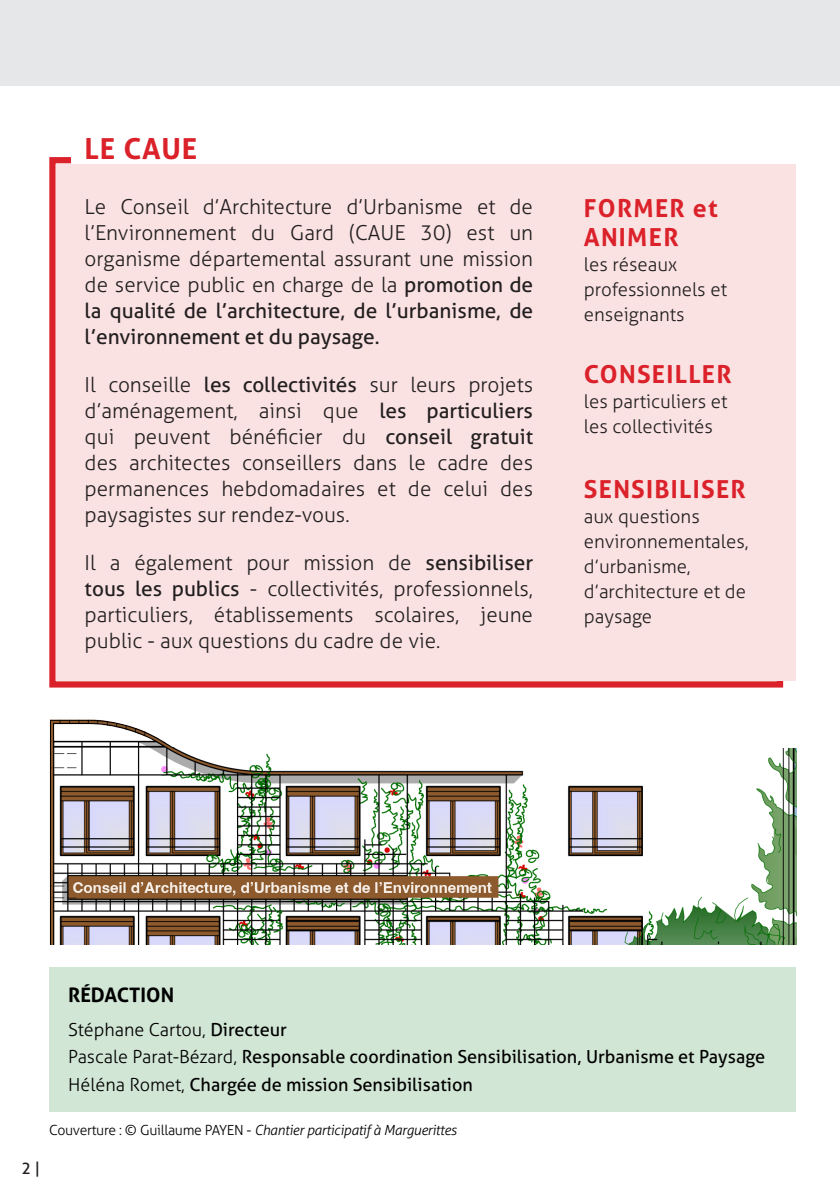
<style>
.page{position:relative;width:840px;height:1191px;background:#fff}
.page>*{position:absolute;margin:0;border:0;box-sizing:border-box;transform-origin:0 0}
.NEW_TITRE{font:700 29px "Aller";letter-spacing:.03em;color:#db222a}
.NEW_PUBLIC{font:700 24.8px/29px "Aller";letter-spacing:.05em;color:#db222a}
.NEW_Texte{font:300 20.8px/26px "Aller";color:#231f20;text-align:justify}
.NEW_Leg_Photo{font:700 20px "Aller";color:#000}
.Style_de_paragraphe_1{font:300 18.6px/24.8px "Aller";color:#231f20}
.NEW_Leg_Photo-2{font:18px "Aller";color:#000}
.NEW_Leg_Photo-3{font:300 18px "Aller";color:#000}
.t1{font:16px "Aller";color:#231f20}
.NEW_Leg_Photo-4{font:italic 300 14px "Aller";letter-spacing:-.02em;color:#000}
.s1{font-weight:400}
.s2{font-weight:300}
.s3{font-style:normal}
</style>
<div class="page">
<div style="left:0;top:0;width:839px;height:85px;background:#e6e7e9"></div>
<img style="left:49px;top:719px;width:746px;height:225px">
<div style="left:49px;top:157px;width:733px;height:530px;border:6px solid #db222a"></div>
<div style="left:71px;top:98px;width:753px;height:583px;background:#fff"></div>
<div style="left:57px;top:164px;width:738px;height:517px;background:#fae2e3"></div>
<div style="left:49px;top:967px;width:746px;height:144px;background:#d2e6d5"></div>
<p class="NEW_TITRE" style="left:85px;top:130px;width:114px">LE CAUE</p>
<p class="NEW_Texte" style="left:85px;top:194px;width:450px">Le Conseil d’Architecture d’Urbanisme et de l’Environnement du Gard (CAUE 30) est un organisme départemental assurant une mission de service public en charge de la <span class="s1">promotion de la qualité de l’architecture, de l’urbanisme, de l’environnement et du paysage.</span></p>
<p class="NEW_Texte" style="left:85px;top:372px;width:449px">Il conseille <span class="s1">les collectivités</span> sur leurs projets d’aménagement, ainsi que <span class="s1">les particuliers </span>qui peuvent bénéficier du <span class="s1">conseil gratuit </span>des architectes conseillers dans le cadre des permanences hebdomadaires et de celui des paysagistes sur rendez-vous.</p>
<p class="NEW_Texte" style="left:85px;top:549px;width:449px">Il a également pour mission de <span class="s1">sensibiliser tous les publics</span> - collectivités, professionnels, particuliers, établissements scolaires, jeune public - aux questions du cadre de vie.</p>
<p class="NEW_PUBLIC" style="left:583px;top:194px;width:135px">FORMER et<br>ANIMER</p>
<p class="Style_de_paragraphe_1" style="left:583px;top:252px;width:144px">les réseaux professionnels et enseignants</p>
<p class="NEW_PUBLIC" style="left:583px;top:359px;width:149px">CONSEILLER</p>
<p class="Style_de_paragraphe_1" style="left:583px;top:389px;width:145px">les particuliers et</p>
<p class="Style_de_paragraphe_1" style="left:583px;top:413px;width:130px">les collectivités</p>
<p class="NEW_PUBLIC" style="left:583px;top:474px;width:163px">SENSIBILISER</p>
<p class="Style_de_paragraphe_1" style="left:583px;top:504px;width:117px">aux questions</p>
<p class="Style_de_paragraphe_1" style="left:583px;top:528px;width:166px">environnementales,</p>
<p class="Style_de_paragraphe_1" style="left:583px;top:553px;width:164px">d’urbanisme, d’architecture et de paysage</p>
<p class="t1" style="left:22px;top:1158px;width:20px">2 |</p>
<p class="NEW_Leg_Photo" style="left:68px;top:982px;width:107px">RÉDACTION</p>
<p class="NEW_Leg_Photo-3" style="left:68px;top:1018px;width:220px">Stéphane Cartou, <span class="s1">Directeur</span></p>
<p class="NEW_Leg_Photo-2" style="left:68px;top:1045px;width:698px"><span class="s2">Pascale Parat-Bézard,</span> Responsable coordination Sensibilisation, Urbanisme et Paysage</p>
<p class="NEW_Leg_Photo-2" style="left:68px;top:1073px;width:406px"><span class="s2">Héléna Romet,</span> Chargée de mission Sensibilisation</p>
<p class="NEW_Leg_Photo-4" style="left:49px;top:1121px;width:409px"><span class="s3">Couverture : © Guillaume PAYEN -</span> Chantier participatif à Marguerittes</p>
</div>
